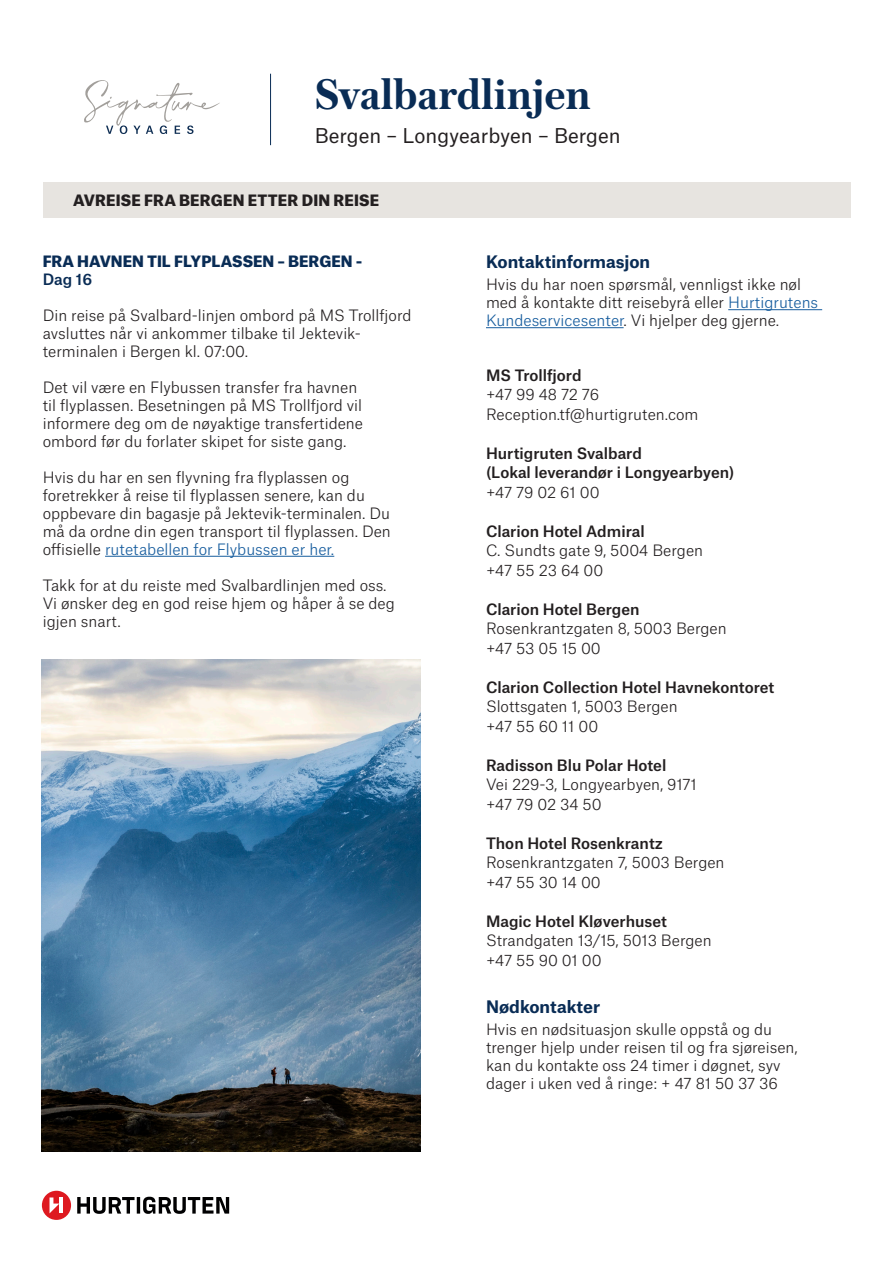
<style>
.page{position:relative;width:893px;height:1263px;background:#fff}
.page>*{position:absolute;margin:0;border:0;box-sizing:border-box;transform-origin:0 0}
.t1{font:600 45px "Austin Text";color:#092c55}
.t2{font:19.5px "Atlas Grotesk";color:#231f20}
.t3{font:700 16.5px "Atlas Grotesk";color:#092c55}
.t4{font:300 15px/18px "Atlas Grotesk";color:#231f20}
.t5{font:500 15px/19.5px "Atlas Grotesk";color:#231f20}
.t6{font:900 15px "Atlas Grotesk";color:#092c55}
.t7{font:900 15px "Atlas Grotesk";letter-spacing:.01em;color:#231f20}
.t8{font:500 15px "Atlas Grotesk";color:#092c55}
.s1{color:#175d9e}
</style>
<div class="page">
<hr style="left:270px;top:74px;width:1px;height:71px;background:#092c55">
<img style="left:42px;top:660px;width:379px;height:491px">
<hr style="left:105px;top:556px;width:229px;height:1px;background:#175d9e">
<hr style="left:728px;top:309px;width:94px;height:1px;background:#175d9e">
<hr style="left:486px;top:327px;width:138px;height:1px;background:#175d9e">
<div style="left:43px;top:182px;width:807px;height:36px;background:#e7e4e0"></div>
<div style="left:42px;top:1191px;width:29px;height:29px;background:#de1920;border-radius:50%"></div>
<hr style="left:60px;top:1197px;width:3px;height:16px;background:#fff">
<svg style="left:50px;top:1197px;width:9px;height:16px"></svg>
<svg style="left:77px;top:1197px;width:152px;height:17px"></svg>
<svg style="left:84px;top:80px;width:136px;height:54px"></svg>
<p class="t1" style="left:315px;top:62px;width:278px">Svalbardlinjen</p>
<p class="t2" style="left:315px;top:120px;width:307px">Bergen – Longyearbyen – Bergen</p>
<p class="t7" style="left:73px;top:187px;width:308px">AVREISE FRA BERGEN ETTER DIN REISE</p>
<p class="t6" style="left:43px;top:249px;width:321px">FRA HAVNEN TIL FLYPLASSEN – BERGEN -</p>
<p class="t8" style="left:43px;top:267px;width:51px">Dag 16</p>
<p class="t4" style="left:43px;top:305px;width:370px">Din reise på Svalbard-linjen ombord på MS Trollfjord avsluttes når vi ankommer tilbake til Jektevik&shy;terminalen i Bergen kl. 07:00.</p>
<p class="t4" style="left:43px;top:377px;width:322px">Det vil være en Flybussen transfer fra havnen til flyplassen. Besetningen på MS Trollfjord vil informere deg om de nøyaktige transfertidene ombord før du forlater skipet for siste gang.</p>
<p class="t4" style="left:43px;top:467px;width:350px">Hvis du har en sen flyvning fra flyplassen og foretrekker å reise til flyplassen senere, kan du oppbevare din bagasje på Jektevik-terminalen. Du må da ordne din egen transport til flyplassen. Den offisielle <span class="s1">rutetabellen for Flybussen er her.</span></p>
<p class="t4" style="left:43px;top:575px;width:354px">Takk for at du reiste med Svalbardlinjen med oss.<br>Vi ønsker deg en god reise hjem og håper å se deg igjen snart.</p>
<p class="t3" style="left:486px;top:248px;width:166px">Kontaktinformasjon</p>
<p class="t4" style="left:486px;top:274px;width:334px">Hvis du har noen spørsmål, vennligst ikke nøl med å kontakte ditt reisebyrå eller <span class="s1">Hurtigrutens<br>Kundeservicesenter</span>. Vi hjelper deg gjerne.</p>
<p class="t5" style="left:486px;top:364px;width:97px">MS Trollfjord</p>
<p class="t4" style="left:486px;top:384px;width:115px">+47 99 48 72 76</p>
<p class="t4" style="left:486px;top:404px;width:214px">Reception.tf@hurtigruten.com</p>
<p class="t5" style="left:486px;top:442px;width:250px">Hurtigruten Svalbard<br>(Lokal leverandør i Longyearbyen)</p>
<p class="t4" style="left:486px;top:482px;width:115px">+47 79 02 61 00</p>
<p class="t5" style="left:486px;top:520px;width:160px">Clarion Hotel Admiral</p>
<p class="t4" style="left:486px;top:540px;width:219px">C. Sundts gate 9, 5004 Bergen</p>
<p class="t4" style="left:486px;top:560px;width:119px">+47 55 23 64 00</p>
<p class="t5" style="left:486px;top:598px;width:155px">Clarion Hotel Bergen</p>
<p class="t4" style="left:486px;top:618px;width:242px">Rosenkrantzgaten 8, 5003 Bergen</p>
<p class="t4" style="left:486px;top:638px;width:116px">+47 53 05 15 00</p>
<p class="t5" style="left:486px;top:676px;width:290px">Clarion Collection Hotel Havnekontoret</p>
<p class="t4" style="left:486px;top:696px;width:193px">Slottsgaten 1, 5003 Bergen</p>
<p class="t4" style="left:486px;top:716px;width:114px">+47 55 60 11 00</p>
<p class="t5" style="left:486px;top:754px;width:182px">Radisson Blu Polar Hotel</p>
<p class="t4" style="left:486px;top:774px;width:212px">Vei 229-3, Longyearbyen, 9171</p>
<p class="t4" style="left:486px;top:794px;width:117px">+47 79 02 34 50</p>
<p class="t5" style="left:486px;top:832px;width:178px">Thon Hotel Rosenkrantz</p>
<p class="t4" style="left:486px;top:852px;width:240px">Rosenkrantzgaten 7, 5003 Bergen</p>
<p class="t4" style="left:486px;top:872px;width:116px">+47 55 30 14 00</p>
<p class="t5" style="left:486px;top:910px;width:182px">Magic Hotel Kløverhuset</p>
<p class="t4" style="left:486px;top:930px;width:227px">Strandgaten 13/15, 5013 Bergen</p>
<p class="t4" style="left:486px;top:950px;width:117px">+47 55 90 01 00</p>
<p class="t3" style="left:486px;top:993px;width:116px">Nødkontakter</p>
<p class="t4" style="left:486px;top:1019px;width:313px">Hvis en nødsituasjon skulle oppstå og du trenger hjelp under reisen til og fra sjøreisen, kan du kontakte oss 24 timer i døgnet, syv dager i uken ved å ringe: + 47 81 50 37 36</p>
</div>
